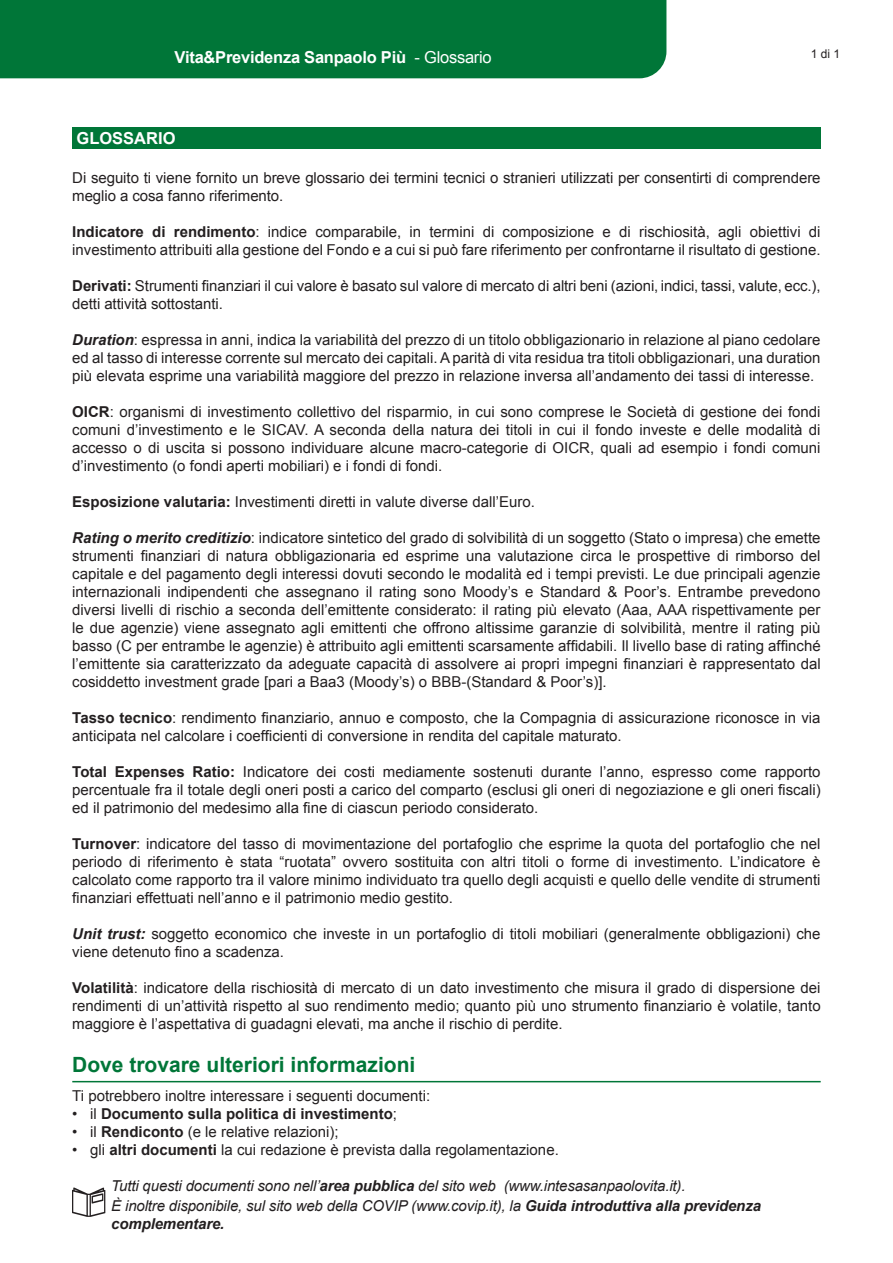
<style>
.page{position:relative;width:893px;height:1263px;background:#fff}
.page>*{position:absolute;margin:0;border:0;box-sizing:border-box;transform-origin:0 0}
.t1{font:700 21px "Arial";color:#007638}
.t2{font:700 16.5px "Arial";letter-spacing:-.015em;color:#fff}
.t3{font:15px/18px "Arial";color:#231f20;text-align:justify}
.t4{font:italic 15px/20.1px "Arial";letter-spacing:-.01em;color:#231f20}
.t5{font:700 15px "Arial";color:#231f20}
.t6{font:italic 700 15px "Arial";letter-spacing:-.01em;color:#231f20}
.t7{font:12px "Arial";color:#231f20}
.s1{font-weight:400}
.s2{font-weight:700}
.s3{font-weight:700;font-style:italic}
</style>
<div class="page">
<hr style="left:72px;top:1081px;width:749px;height:1px;background:#007638">
<div style="left:72px;top:128px;width:749px;height:21px;background:#007638"></div>
<div style="left:0;top:0;width:666px;height:78px;background:#007638"></div>
<img style="left:72px;top:1187px;width:33px;height:30px">
<p class="t2" style="left:175px;top:49px;width:319px">Vita&amp;Previdenza Sanpaolo Più <span class="s1">- Glossario</span></p>
<p class="t7" style="left:811px;top:47px;width:31px">1 di 1</p>
<p class="t2" style="left:77px;top:129px;width:101px">GLOSSARIO</p>
<p class="t3" style="left:72px;top:169px;width:750px">Di seguito ti viene fornito un breve glossario dei termini tecnici o stranieri utilizzati per consentirti di comprendere meglio a cosa fanno riferimento.</p>
<p class="t3" style="left:72px;top:223px;width:750px"><span class="s2">Indicatore di rendimento</span>: indice comparabile, in termini di composizione e di rischiosità, agli obiettivi di investimento attribuiti alla gestione del Fondo e a cui si può fare riferimento per confrontarne il risultato di gestione.</p>
<p class="t3" style="left:72px;top:277px;width:750px"><span class="s2">Derivati:</span> Strumenti finanziari il cui valore è basato sul valore di mercato di altri beni (azioni, indici, tassi, valute, ecc.), detti attività sottostanti.</p>
<p class="t3" style="left:72px;top:331px;width:750px"><span class="s3">Duration</span>: espressa in anni, indica la variabilità del prezzo di un titolo obbligazionario in relazione al piano cedolare ed al tasso di interesse corrente sul mercato dei capitali. A parità di vita residua tra titoli obbligazionari, una duration più elevata esprime una variabilità maggiore del prezzo in relazione inversa all’andamento dei tassi di interesse.</p>
<p class="t3" style="left:72px;top:403px;width:750px"><span class="s2">OICR</span>: organismi di investimento collettivo del risparmio, in cui sono comprese le Società di gestione dei fondi comuni d’investimento e le SICAV. A seconda della natura dei titoli in cui il fondo investe e delle modalità di accesso o di uscita si possono individuare alcune macro-categorie di OICR, quali ad esempio i fondi comuni d’investimento (o fondi aperti mobiliari) e i fondi di fondi.</p>
<p class="t3" style="left:72px;top:493px;width:464px"><span class="s2">Esposizione valutaria:</span> Investimenti diretti in valute diverse dall’Euro.</p>
<p class="t3" style="left:72px;top:529px;width:750px"><span class="s3">Rating o merito creditizio</span>: indicatore sintetico del grado di solvibilità di un soggetto (Stato o impresa) che emette strumenti finanziari di natura obbligazionaria ed esprime una valutazione circa le prospettive di rimborso del capitale e del pagamento degli interessi dovuti secondo le modalità ed i tempi previsti. Le due principali agenzie internazionali indipendenti che assegnano il rating sono Moody’s e Standard &amp; Poor’s. Entrambe prevedono diversi livelli di rischio a seconda dell’emittente considerato: il rating più elevato (Aaa, AAA rispettivamente per le due agenzie) viene assegnato agli emittenti che offrono altissime garanzie di solvibilità, mentre il rating più basso (C per entrambe le agenzie) è attribuito agli emittenti scarsamente affidabili. Il livello base di rating affinché l’emittente sia caratterizzato da adeguate capacità di assolvere ai propri impegni finanziari è rappresentato dal cosiddetto investment grade [pari a Baa3 (Moody’s) o BBB-(Standard &amp; Poor’s)].</p>
<p class="t3" style="left:72px;top:709px;width:750px"><span class="s2">Tasso tecnico</span>: rendimento finanziario, annuo e composto, che la Compagnia di assicurazione riconosce in via anticipata nel calcolare i coefficienti di conversione in rendita del capitale maturato.</p>
<p class="t3" style="left:72px;top:763px;width:750px"><span class="s2">Total Expenses Ratio:</span> Indicatore dei costi mediamente sostenuti durante l’anno, espresso come rapporto percentuale fra il totale degli oneri posti a carico del comparto (esclusi gli oneri di negoziazione e gli oneri fiscali) ed il patrimonio del medesimo alla fine di ciascun periodo considerato.</p>
<p class="t3" style="left:72px;top:835px;width:750px"><span class="s2">Turnover</span>: indicatore del tasso di movimentazione del portafoglio che esprime la quota del portafoglio che nel periodo di riferimento è stata “ruotata” ovvero sostituita con altri titoli o forme di investimento. L’indicatore è calcolato come rapporto tra il valore minimo individuato tra quello degli acquisti e quello delle vendite di strumenti finanziari effettuati nell’anno e il patrimonio medio gestito.</p>
<p class="t3" style="left:72px;top:925px;width:750px"><span class="s3">Unit trust:</span> soggetto economico che investe in un portafoglio di titoli mobiliari (generalmente obbligazioni) che viene detenuto fino a scadenza.</p>
<p class="t3" style="left:72px;top:979px;width:750px"><span class="s2">Volatilità</span>: indicatore della rischiosità di mercato di un dato investimento che misura il grado di dispersione dei rendimenti di un’attività rispetto al suo rendimento medio; quanto più uno strumento finanziario è volatile, tanto maggiore è l’aspettativa di guadagni elevati, ma anche il rischio di perdite.</p>
<h1 class="t1" style="left:72px;top:1053px;width:345px">Dove trovare ulteriori informazioni</h1>
<p class="t3" style="left:72px;top:1087px;width:359px">Ti potrebbero inoltre interessare i seguenti documenti:</p>
<p class="t5" style="left:72px;top:1105px;width:326px"><span class="s1">• il</span> Documento sulla politica di investimento<span class="s1">;</span></p>
<p class="t3" style="left:72px;top:1123px;width:268px">• il <span class="s2">Rendiconto</span> (e le relative relazioni);</p>
<p class="t3" style="left:72px;top:1141px;width:488px">• gli <span class="s2">altri documenti</span> la cui redazione è prevista dalla regolamentazione.</p>
<p class="t4" style="left:111px;top:1176px;width:651px">Tutti questi documenti sono nell’<span class="s2">area pubblica</span> del sito web (www.intesasanpaolovita.it).<br>È inoltre disponibile, sul sito web della COVIP (www.covip.it), la <span class="s2">Guida introduttiva alla previdenza</span></p>
<p class="t6" style="left:111px;top:1215px;width:115px">complementare.</p>
</div>
